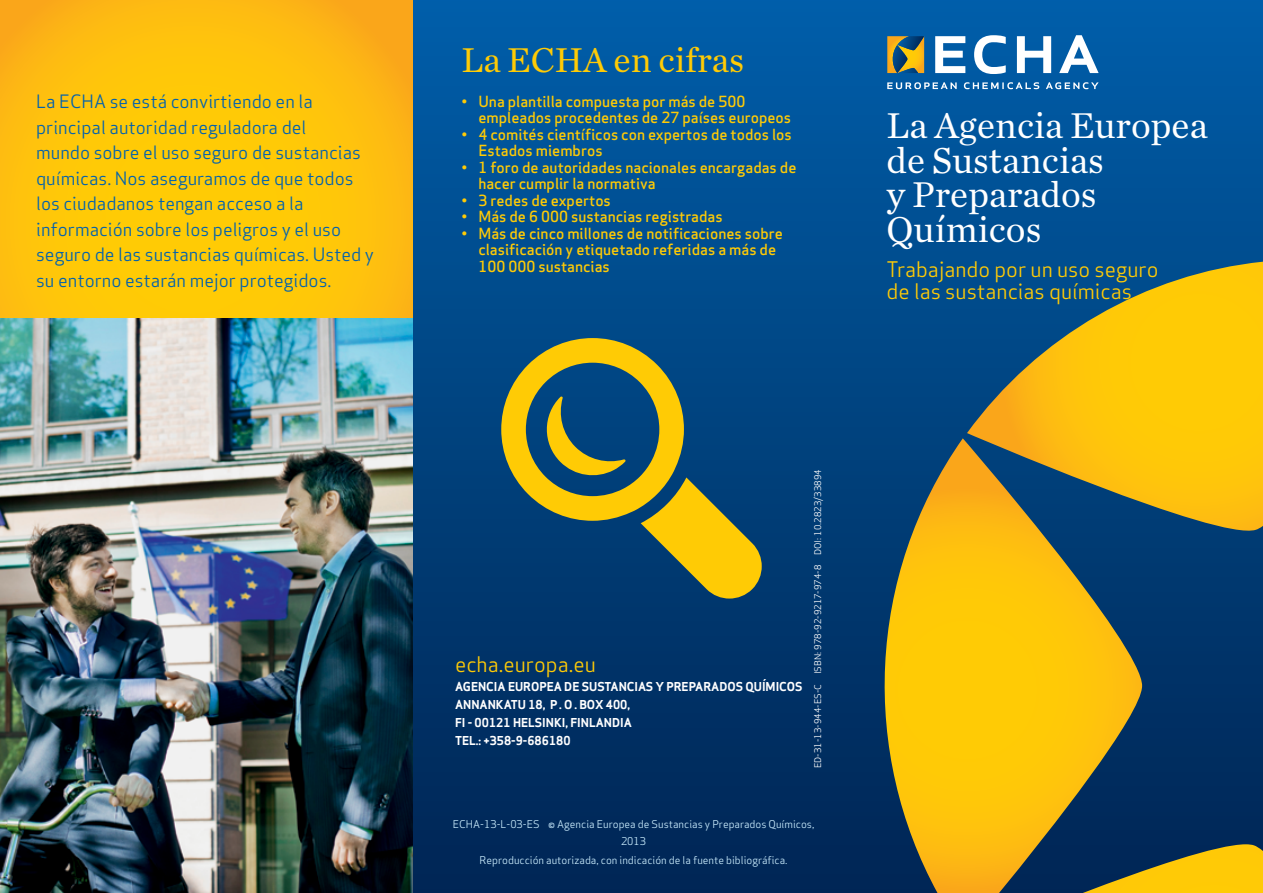
<style>
.page{position:relative;width:1263px;height:893px;background:#fff}
.page>*{position:absolute;margin:0;border:0;box-sizing:border-box;transform-origin:0 0}
.t1{font:37.5px/34.5px "Chronicle Text G1";color:#fff}
.t2{font:36px "Chronicle Text G1";color:#ffcb05}
.t3{font:21px/22.5px "Apex Sans";color:#ffcb05}
.t4{font:18px/25.5px "Apex Sans";color:#0061af}
.t5{font:500 15px/16.5px "Apex Sans";color:#ffcb05}
.t6{font:700 12px/18px "Apex Sans";color:#fff}
.t7{font:10.5px/16.5px "Apex Sans";color:#c9ebfc;text-align:center}
.t8{font:9px "Apex Sans";letter-spacing:.01em;color:#fff}
</style>
<div class="page">
<div style="left:0;top:0;width:1263px;height:893px;background:linear-gradient(to bottom,#015fa9,#002552)"></div>
<svg style="left:967px;top:262px;width:296px;height:279px;background:#ae9e30"></svg>
<svg style="left:1143px;top:844px;width:120px;height:49px;background:#caa817"></svg>
<svg style="left:861px;top:438px;width:282px;height:455px;background:#9e8d2e"></svg>
<svg style="left:501px;top:338px;width:261px;height:261px;background:#506b55"></svg>
<svg style="left:887px;top:82px;width:211px;height:7px"></svg>
<svg style="left:935px;top:35px;width:163px;height:39px"></svg>
<svg style="left:887px;top:36px;width:37px;height:37px"></svg>
<svg style="left:0;top:0;width:412px;height:318px;background:#fec20b"></svg>
<img style="left:0;top:318px;width:412px;height:575px">
<p class="t4" style="left:36px;top:87px;width:339px">La ECHA se está convirtiendo en la principal autoridad reguladora del<br>mundo sobre el uso seguro de sustancias químicas. Nos aseguramos de que todos los ciudadanos tengan acceso a la información sobre los peligros y el uso seguro de las sustancias químicas. Usted y su entorno estarán mejor protegidos.</p>
<h2 class="t2" style="left:461px;top:33px;width:284px">La ECHA en cifras</h2>
<p class="t5" style="left:478px;top:91px;width:314px;text-indent:-17px">• Una plantilla compuesta por más de 500 empleados procedentes de 27 países europeos</p>
<p class="t5" style="left:478px;top:124px;width:315px;text-indent:-17px">• 4 comités científicos con expertos de todos los<br>Estados miembros</p>
<p class="t5" style="left:478px;top:157px;width:320px;text-indent:-17px">• 1 foro de autoridades nacionales encargadas de hacer cumplir la normativa</p>
<p class="t5" style="left:461px;top:190px;width:151px">• 3 redes de expertos</p>
<p class="t5" style="left:461px;top:206px;width:263px">• Más de 6 000 sustancias registradas</p>
<p class="t5" style="left:478px;top:223px;width:306px;text-indent:-17px">• Más de cinco millones de notificaciones sobre clasificación y etiquetado referidas a más de<br>100 000 sustancias</p>
<h1 class="t1" style="left:887px;top:106px;width:323px">La Agencia Europea de Sustancias<br>y Preparados<br>Químicos</h1>
<h3 class="t3" style="left:887px;top:256px;width:273px">Trabajando por un uso seguro de las sustancias químicas</h3>
<h3 class="t3" style="left:455px;top:651px;width:142px">echa.europa.eu</h3>
<p class="t6" style="left:455px;top:677px;width:349px">AGENCIA EUROPEA DE SUSTANCIAS Y PREPARADOS QUÍMICOS ANNANKATU 18, P . O . BOX 400,<br>FI - 00121 HELSINKI, FINLANDIA<br>TEL.: +358-9-686180</p>
<p class="t8" style="left:810px;top:768px;width:300px;rotate:-90deg">ED-31-13-944-ES-C ISBN: 978-92-9217-974-8 DOI: 10.2823/33894</p>
<p class="t7" style="left:453px;top:815px;width:363px">ECHA-13-L-03-ES © Agencia Europea de Sustancias y Preparados Químicos,<br>2013</p>
<p class="t7" style="left:480px;top:851px;width:309px">Reproducción autorizada, con indicación de la fuente bibliográfica.</p>
</div>
